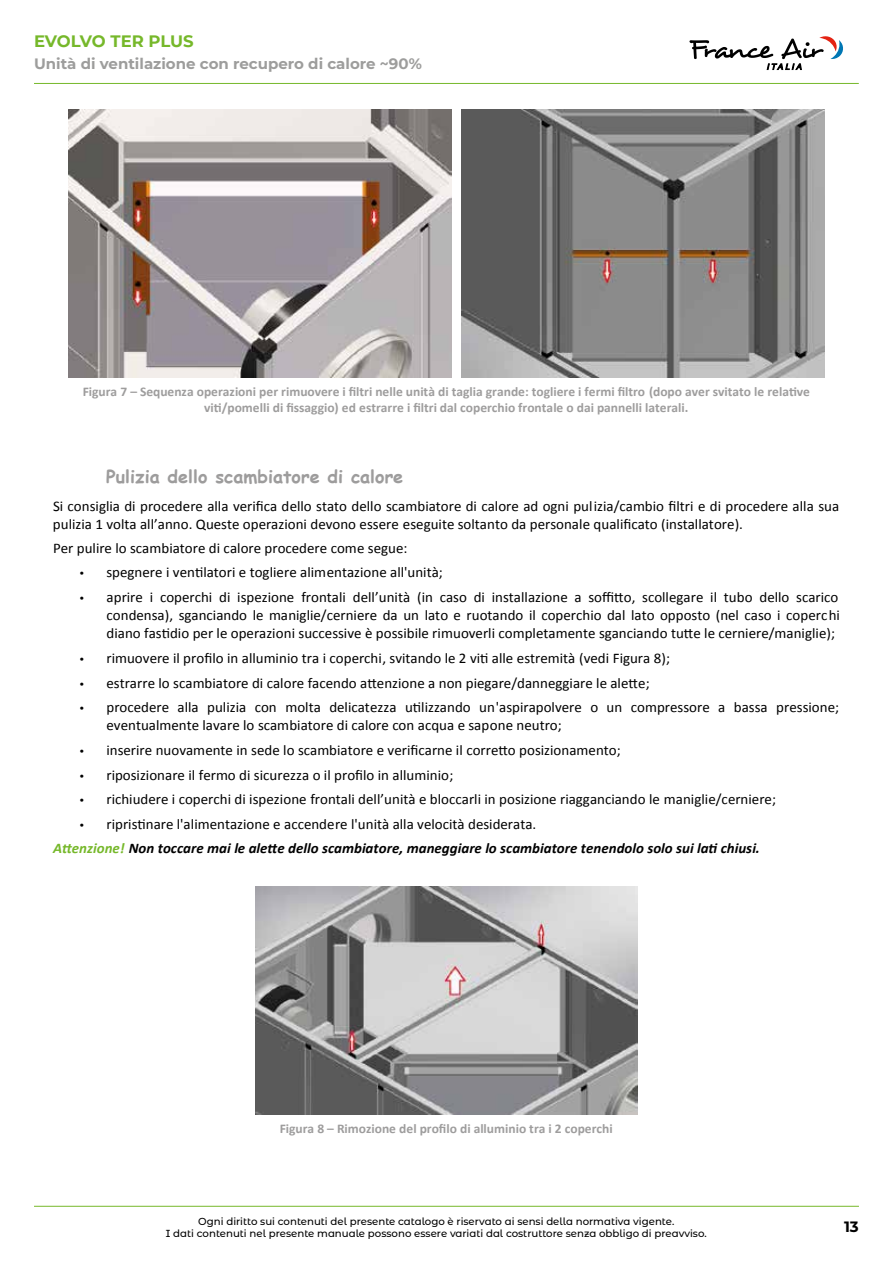
<style>
.page{position:relative;width:893px;height:1263px;background:#fff}
.page>*{position:absolute;margin:0;border:0;box-sizing:border-box;transform-origin:0 0}
.t1{font:700 17.7px "Comic Sans MS";color:#9d9c9c}
.t2{font:700 16.5px "Montserrat";letter-spacing:-.01em;color:#76b82a}
.t3{font:700 15px "Montserrat";color:#9d9d9c}
.t4{font:700 15px "Montserrat Alternates";color:#000}
.t5{font:14.7px/18px "Calibri";color:#000}
.t6{font:italic 700 14.7px/24px "Calibri";color:#000}
.t7{font:700 13.2px/16.4px "Calibri";color:#9e9d9d;text-align:center}
.t8{font:500 10.2px/12.3px "Montserrat Alternates";color:#000;text-align:center}
.s1{font-family:"Myriad Pro"}
.s2{font-family:"Myriad Pro";font-weight:400;font-style:normal}
.s3{font-weight:400;font-style:normal}
.s4{color:#76b82a}
</style>
<div class="page">
<img style="left:68px;top:110px;width:383px;height:267px">
<img style="left:461px;top:110px;width:364px;height:267px">
<img style="left:255px;top:886px;width:383px;height:228px">
<hr style="left:34px;top:1206px;width:825px;height:1px;background:#76b82a">
<hr style="left:34px;top:83px;width:825px;height:1px;background:#76b82a">
<svg style="left:689px;top:36px;width:154px;height:34px"></svg>
<p class="t2" style="left:34px;top:29px;width:161px">EVOLVO TER PLUS</p>
<p class="t3" style="left:34px;top:53px;width:389px">Unità di ventilazione con recupero di calore ~90%</p>
<p class="t7" style="left:83px;top:383px;width:729px">Figura 7 – Sequenza operazioni per rimuovere i filtri nelle unità di taglia grande: togliere i fermi filtro (dopo aver svitato le relative viti/pomelli di fissaggio) ed estrarre i filtri dal coperchio frontale o dai pannelli laterali.</p>
<p class="t1" style="left:106px;top:463px;width:299px">Pulizia dello scambiatore di calore</p>
<p class="t5" style="left:53px;top:496px;width:788px">Si consiglia di procedere alla verifica dello stato dello scambiatore di calore ad ogni pulizia/cambio filtri e di procedere alla sua pulizia 1 volta all’anno. Queste operazioni devono essere eseguite soltanto da personale qualificato (installatore).</p>
<p class="t5" style="left:53px;top:538px;width:356px">Per pulire lo scambiatore di calore procedere come segue:</p>
<p class="t5" style="left:80px;top:563px;width:365px"><span class="s1">•</span> spegnere i ventilatori e togliere alimentazione all'unità;</p>
<p class="t5" style="left:107px;top:588px;width:735px;text-align:justify;text-indent:-27px"><span class="s1">•</span> aprire i coperchi di ispezione frontali dell’unità (in caso di installazione a soffitto, scollegare il tubo dello scarico condensa), sganciando le maniglie/cerniere da un lato e ruotando il coperchio dal lato opposto (nel caso i coperchi diano fastidio per le operazioni successive è possibile rimuoverli completamente sganciando tutte le cerniere/maniglie);</p>
<p class="t5" style="left:80px;top:648px;width:592px"><span class="s1">•</span> rimuovere il profilo in alluminio tra i coperchi, svitando le 2 viti alle estremità (vedi Figura 8);</p>
<p class="t5" style="left:80px;top:673px;width:571px"><span class="s1">•</span> estrarre lo scambiatore di calore facendo attenzione a non piegare/danneggiare le alette;</p>
<p class="t5" style="left:106px;top:698px;width:734px;text-indent:-27px"><span class="s1">•</span> procedere alla pulizia con molta delicatezza utilizzando un'aspirapolvere o un compressore a bassa pressione; eventualmente lavare lo scambiatore di calore con acqua e sapone neutro;</p>
<p class="t5" style="left:80px;top:740px;width:543px"><span class="s1">•</span> inserire nuovamente in sede lo scambiatore e verificarne il corretto posizionamento;</p>
<p class="t5" style="left:80px;top:765px;width:375px"><span class="s1">•</span> riposizionare il fermo di sicurezza o il profilo in alluminio;</p>
<p class="t5" style="left:80px;top:790px;width:698px"><span class="s1">•</span> richiudere i coperchi di ispezione frontali dell’unità e bloccarli in posizione riagganciando le maniglie/cerniere;</p>
<p class="t6" style="left:53px;top:811px;width:708px;text-indent:27px"><span class="s2">•</span> <span class="s3">ripristinare l'alimentazione e accendere l'unità alla velocità desiderata.<br></span><span class="s4">Attenzione!</span> Non toccare mai le alette dello scambiatore, maneggiare lo scambiatore tenendolo solo sui lati chiusi.</p>
<p class="t7" style="left:280px;top:1120px;width:335px">Figura 8 – Rimozione del profilo di alluminio tra i 2 coperchi</p>
<p class="t8" style="left:166px;top:1214px;width:542px">Ogni diritto sui contenuti del presente catalogo è riservato ai sensi della normativa vigente.<br>I dati contenuti nel presente manuale possono essere variati dal costruttore senza obbligo di preavviso.</p>
<p class="t4" style="left:844px;top:1216px;width:16px">13</p>
</div>
